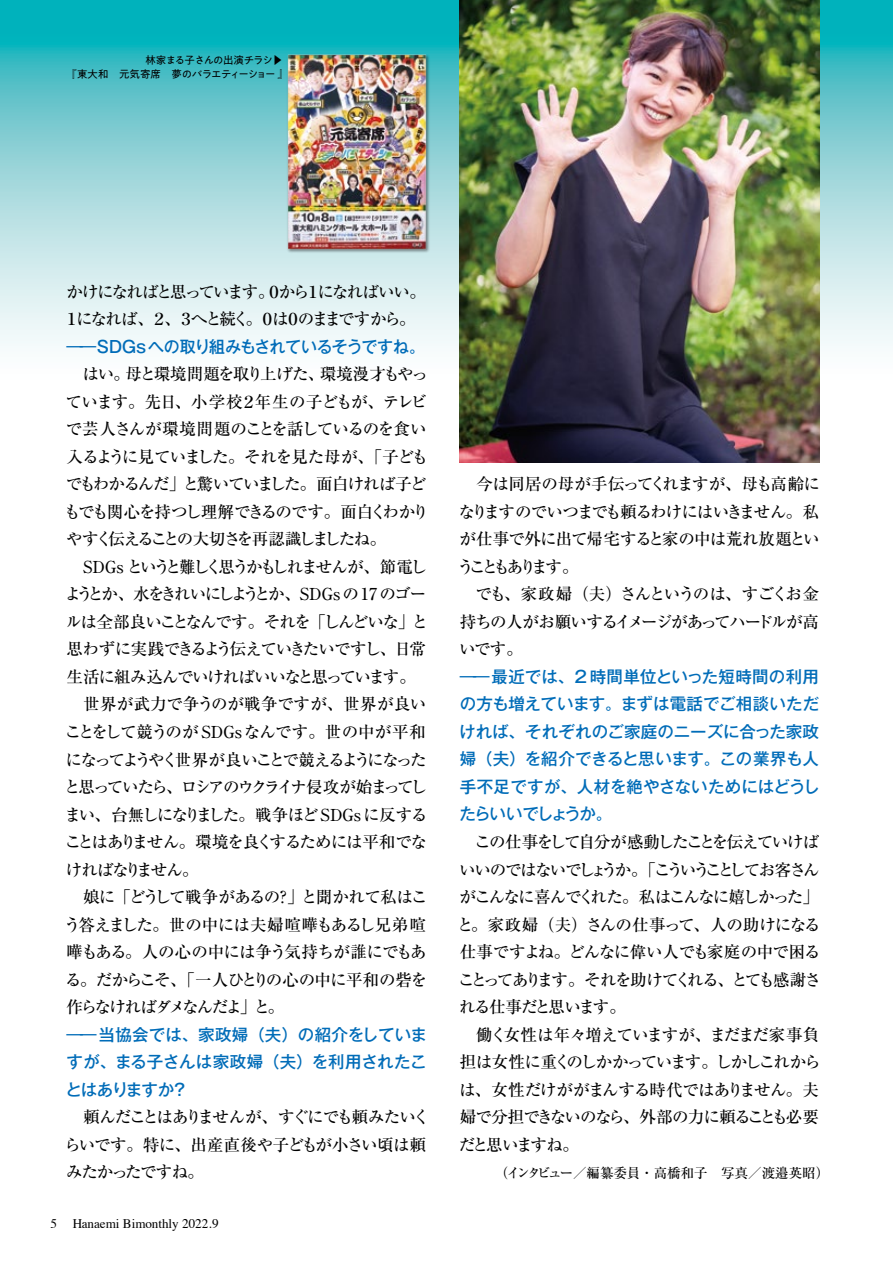
<style>
.page{position:relative;width:893px;height:1263px;background:#fff}
.page>*{position:absolute;margin:0;border:0;box-sizing:border-box;transform-origin:0 0}
.t1{font:500 16.5px/27.5px "Ryumin Pr 6";letter-spacing:-.085em;color:#000}
.t2{font:500 16.5px/27.5px "Gothic MB101 Pr 6";letter-spacing:-.015em;color:#006cb8;text-align:justify}
.t3{font:500 16.5px/27.5px "Ryumin Pr 6";letter-spacing:-.065em;color:#000}
.t4{font:500 16.5px/27.5px "Ryumin Pr 6";letter-spacing:-.15em;color:#000}
.t5{font:500 13.5px "Ryumin Pr 6";letter-spacing:-.005em;color:#000}
.t6{font:13.2px "Times";color:#000}
.t7{font:10.5px/14.2px "PA1 Gothic Std";letter-spacing:-.06em;color:#000}
.s1{font-family:"Koz Go Pr 6 N"}
.s2{font-family:"Ryumin Pro"}
</style>
<div class="page">
<svg style="left:0;top:0;width:893px;height:346px;background:#8dd5da"></svg>
<img style="left:459px;top:0;width:361px;height:462px">
<img style="left:285px;top:52px;width:147px;height:202px">
<img style="left:286px;top:42px;width:144px;height:217px">
<p class="t7" style="left:67px;top:54px;width:223px;text-indent:79px">林家まる子さんの出演チラシ<span class="s1">▶</span>『東大和　元気寄席　夢のバラエティーショー 』</p>
<p class="t4" style="left:64px;top:277px;width:364px">かけになればと思っています。０から１になればいい。<br>１になれば、２、３へと続く。０は０のままですから。</p>
<p class="t2" style="left:67px;top:332px;width:360px">――SDGsへの取り組みもされているそうですね。</p>
<p class="t1" style="left:64px;top:359px;width:366px">　はい。母と環境問題を取り上げた、環境漫才もやっています。先日、小学校２年生の子どもが、テレビで芸人さんが環境問題のことを話しているのを食い入るように見ていました。それを見た母が、「子どもでもわかるんだ」と驚いていました。面白ければ子どもでも関心を持つし理解できるのです。面白くわかりやすく伝えることの大切さを再認識しましたね。　SDGs というと難しく思うかもしれませんが、節電しようとか、水をきれいにしようとか、SDGs の 17 のゴールは全部良いことなんです。それを「しんどいな」と思わずに実践できるよう伝えていきたいですし、日常生活に組み込んでいければいいなと思っています。　世界が武力で争うのが戦争ですが、世界が良いことをして競うのが SDGsなんです。世の中が平和になってようやく世界が良いことで競えるようになったと思っていたら、ロシアのウクライナ侵攻が始まってしまい、台無しになりました。戦争ほど SDGs に反することはありません。環境を良くするためには平和でなければなりません。<br>　娘に「どうして戦争があるの？」と聞かれて私はこう答えました。世の中には夫婦喧嘩もあるし兄弟喧嘩もある。人の心の中には争う気持ちが誰にでもある。だからこそ、「一人ひとりの心の中に平和の砦を作らなければダメなんだよ」と。</p>
<p class="t2" style="left:65px;top:1020px;width:363px">――当協会では、家政婦（夫）の紹介をしていますが、まる子さんは家政婦（夫）を利用されたことはありますか？</p>
<p class="t3" style="left:64px;top:1103px;width:367px">　頼んだことはありませんが、すぐにでも頼みたいくらいです。特に、出産直後や子どもが小さい頃は頼みたかったですね。</p>
<p class="t6" style="left:51px;top:1211px;width:170px">5 Hanaemi Bimonthly 2022.9</p>
<p class="t3" style="left:457px;top:469px;width:364px">　今は同居の母が手伝ってくれますが、母も高齢になりますのでいつまでも頼るわけにはいきません。私が仕事で外に出て帰宅すると家の中は荒れ放題ということもあります。<br>　でも、家政婦（夫）さんというのは、すごくお金持ちの人がお願いするイメージがあってハードルが高いです。</p>
<p class="t2" style="left:459px;top:662px;width:362px">――最近では、2 時間単位といった短時間の利用の方も増えています。まずは電話でご相談いただければ、それぞれのご家庭のニーズに合った家政婦（夫）を紹介できると思います。この業界も人手不足ですが、人材を絶やさないためにはどうしたらいいでしょうか。</p>
<p class="t1" style="left:457px;top:827px;width:365px">　この仕事をして自分が感動したことを伝えていけばいいのではないでしょうか。「こういうことしてお客さんがこんなに喜んでくれた。私はこんなに嬉しかった」と。家政婦（夫）さんの仕事って、人の助けになる仕事ですよね。どんなに偉い人でも家庭の中で困ることってあります。それを助けてくれる、とても感謝される仕事だと思います。<br>　働く女性は年々増えていますが、まだまだ家事負担は女性に重くのしかかっています。しかしこれからは、女性だけががまんする時代ではありません。夫婦で分担できないのなら、外部の力に頼ることも必要だと思いますね。</p>
<p class="t5" style="left:488px;top:1163px;width:343px">　（インタビュー／編纂委員・<span class="s2">高橋和子</span>　写真／渡邉英昭）</p>
</div>
